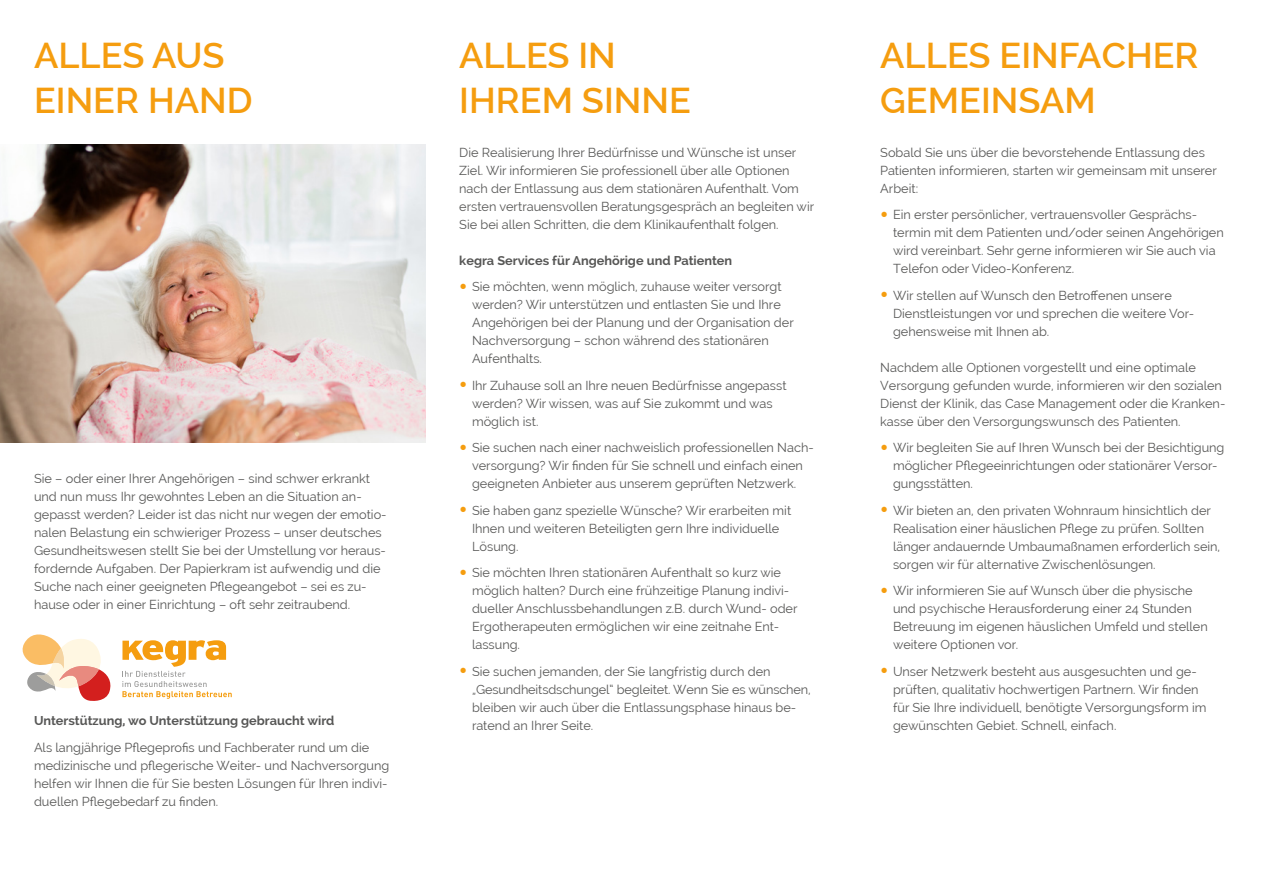
<style>
.page{position:relative;width:1263px;height:893px;background:#fff}
.page>*{position:absolute;margin:0;border:0;box-sizing:border-box;transform-origin:0 0}
.t1{font:600 36px/45px "Raleway";color:#f59d0f}
.t2{font:12.75px/18px "Raleway";color:#575756}
.t3{font:700 12.75px "Raleway";color:#575756}
.s1{color:#f59d0f}
</style>
<div class="page">
<img style="left:0;top:145px;width:425px;height:297px">
<svg style="left:22px;top:634px;width:89px;height:67px"></svg>
<svg style="left:122px;top:640px;width:110px;height:59px"></svg>
<h1 class="t1" style="left:34px;top:33px;width:220px">ALLES AUS<br>EINER HAND</h1>
<h1 class="t1" style="left:880px;top:33px;width:320px">ALLES EINFACHER<br>GEMEINSAM</h1>
<p class="t2" style="left:880px;top:143px;width:338px">Sobald Sie uns über die bevorstehende Entlassung des<br>Patienten informieren, starten wir gemeinsam mit unserer<br>Arbeit:</p>
<p class="t2" style="left:893px;top:206px;width:332px;text-indent:-13px"><span class="s1">•</span> Ein erster persönlicher, vertrauensvoller Gesprächs&shy;termin mit dem Patienten und/oder seinen Angehörigen wird vereinbart. Sehr gerne informieren wir Sie auch via Telefon oder Video-Konferenz.</p>
<p class="t2" style="left:893px;top:286px;width:303px;text-indent:-13px"><span class="s1">•</span> Wir stellen auf Wunsch den Betroffenen unsere<br>Dienstleistungen vor und sprechen die weitere Vor&shy;gehensweise mit Ihnen ab.</p>
<p class="t2" style="left:880px;top:358px;width:347px">Nachdem alle Optionen vorgestellt und eine optimale Versorgung gefunden wurde, informieren wir den sozialen Dienst der Klinik, das Case Management oder die Kranken&shy;kasse über den Versorgungswunsch des Patienten.</p>
<p class="t2" style="left:893px;top:439px;width:333px;text-indent:-13px"><span class="s1">•</span> Wir begleiten Sie auf Ihren Wunsch bei der Besichtigung möglicher Pflegeeinrichtungen oder stationärer Versor&shy;gungsstätten.</p>
<p class="t2" style="left:893px;top:501px;width:329px;text-indent:-13px"><span class="s1">•</span> Wir bieten an, den privaten Wohnraum hinsichtlich der Realisation einer häuslichen Pflege zu prüfen. Sollten länger andauernde Umbaumaßnamen erforderlich sein, sorgen wir für alternative Zwischenlösungen.</p>
<p class="t2" style="left:893px;top:582px;width:316px;text-indent:-13px"><span class="s1">•</span> Wir informieren Sie auf Wunsch über die physische und psychische Herausforderung einer 24 Stunden Betreuung im eigenen häuslichen Umfeld und stellen weitere Optionen vor.</p>
<p class="t2" style="left:893px;top:662px;width:315px;text-indent:-13px"><span class="s1">•</span> Unser Netzwerk besteht aus ausgesuchten und ge&shy;prüften, qualitativ hochwertigen Partnern. Wir finden für Sie Ihre individuell, benötigte Versorgungsform im gewünschten Gebiet. Schnell, einfach.</p>
<h1 class="t1" style="left:459px;top:33px;width:233px">ALLES IN<br>IHREM SINNE</h1>
<p class="t2" style="left:459px;top:143px;width:356px">Die Realisierung Ihrer Bedürfnisse und Wünsche ist unser Ziel. Wir informieren Sie professionell über alle Optionen nach der Entlassung aus dem stationären Aufenthalt. Vom ersten vertrauensvollen Beratungsgespräch an begleiten wir Sie bei allen Schritten, die dem Klinikaufenthalt folgen.</p>
<p class="t3" style="left:459px;top:253px;width:275px">kegra Services für Angehörige und Patienten</p>
<p class="t2" style="left:472px;top:278px;width:323px;text-indent:-13px"><span class="s1">•</span> Sie möchten, wenn möglich, zuhause weiter versorgt werden? Wir unterstützen und entlasten Sie und Ihre Angehörigen bei der Planung und der Organisation der Nachversorgung – schon während des stationären Aufenthalts.</p>
<p class="t2" style="left:472px;top:376px;width:316px;text-indent:-13px"><span class="s1">•</span> Ihr Zuhause soll an Ihre neuen Bedürfnisse angepasst werden? Wir wissen, was auf Sie zukommt und was möglich ist.</p>
<p class="t2" style="left:459px;top:439px;width:356px;text-align:center"><span class="s1">•</span> Sie suchen nach einer nachweislich professionellen Nach&shy;versorgung? Wir finden für Sie schnell und einfach einen geeigneten Anbieter aus unserem geprüften Netzwerk.</p>
<p class="t2" style="left:472px;top:501px;width:321px;text-indent:-13px"><span class="s1">•</span> Sie haben ganz spezielle Wünsche? Wir erarbeiten mit<br>Ihnen und weiteren Beteiligten gern Ihre individuelle<br>Lösung.</p>
<p class="t2" style="left:472px;top:564px;width:327px;text-indent:-13px"><span class="s1">•</span> Sie möchten Ihren stationären Aufenthalt so kurz wie möglich halten? Durch eine frühzeitige Planung indivi&shy;dueller Anschlussbehandlungen z.B. durch Wund- oder Ergotherapeuten ermöglichen wir eine zeitnahe Ent&shy;lassung.</p>
<p class="t2" style="left:472px;top:662px;width:340px;text-indent:-13px"><span class="s1">•</span> Sie suchen jemanden, der Sie langfristig durch den „Gesundheitsdschungel“ begleitet. Wenn Sie es wünschen, bleiben wir auch über die Entlassungsphase hinaus be&shy;ratend an Ihrer Seite.</p>
<p class="t2" style="left:34px;top:469px;width:354px">Sie – oder einer Ihrer Angehörigen – sind schwer erkrankt und nun muss Ihr gewohntes Leben an die Situation an&shy;gepasst werden? Leider ist das nicht nur wegen der emotio&shy;nalen Belastung ein schwieriger Prozess – unser deutsches Gesundheitswesen stellt Sie bei der Umstellung vor heraus&shy;fordernde Aufgaben. Der Papierkram ist aufwendig und die Suche nach einer geeigneten Pflegeangebot – sei es zu&shy;hause oder in einer Einrichtung – oft sehr zeitraubend.</p>
<p class="t3" style="left:34px;top:713px;width:302px">Unterstützung, wo Unterstützung gebraucht wird</p>
<p class="t2" style="left:34px;top:738px;width:357px">Als langjährige Pflegeprofis und Fachberater rund um die medizinische und pflegerische Weiter- und Nachversorgung helfen wir Ihnen die für Sie besten Lösungen für Ihren indivi&shy;duellen Pflegebedarf zu finden.</p>
</div>
